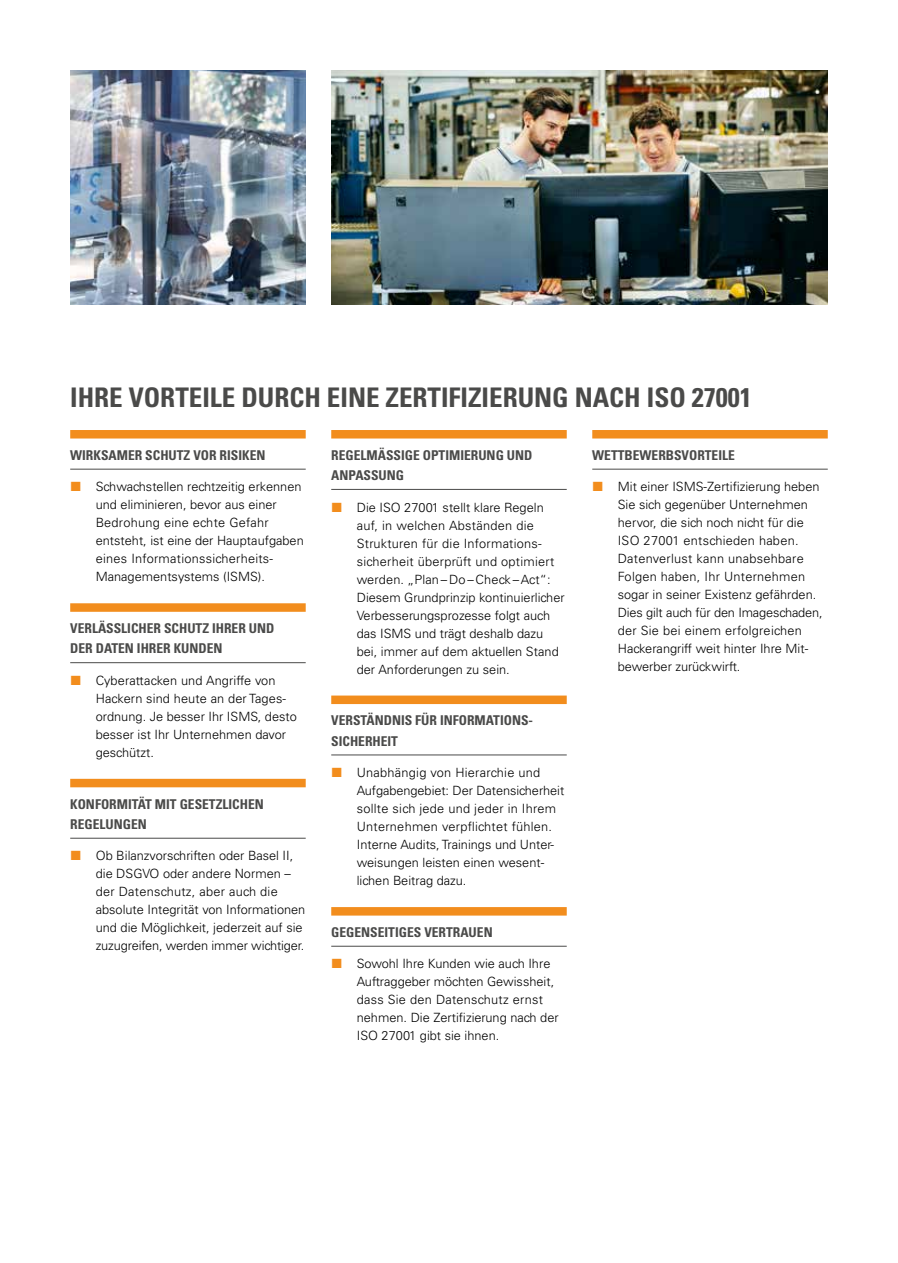
<style>
.page{position:relative;width:898px;height:1263px;background:#fff}
.page>*{position:absolute;margin:0;border:0;box-sizing:border-box;transform-origin:0 0}
.t1{font:700 condensed 27px "Univers LT Std";color:#4a4a49}
.t2{font:700 condensed 13.5px/20.2px "Univers LT Std";color:#4a4a49}
.t3{font:300 12.75px/18px "Univers LT Std";color:#000}
</style>
<div class="page">
<img style="left:70px;top:70px;width:235px;height:234px">
<img style="left:331px;top:70px;width:496px;height:234px">
<div style="left:70px;top:430px;width:235px;height:8px;background:#f28d1d"></div>
<hr style="left:70px;top:469px;width:235px;height:1px;background:#4a4a49">
<div style="left:70px;top:603px;width:235px;height:9px;background:#f28d1d"></div>
<hr style="left:70px;top:662px;width:235px;height:1px;background:#4a4a49">
<div style="left:70px;top:779px;width:235px;height:8px;background:#f28d1d"></div>
<hr style="left:70px;top:838px;width:235px;height:1px;background:#4a4a49">
<div style="left:331px;top:430px;width:235px;height:8px;background:#f28d1d"></div>
<hr style="left:331px;top:489px;width:235px;height:1px;background:#4a4a49">
<div style="left:331px;top:695px;width:235px;height:9px;background:#f28d1d"></div>
<hr style="left:331px;top:754px;width:235px;height:1px;background:#4a4a49">
<div style="left:331px;top:907px;width:235px;height:8px;background:#f28d1d"></div>
<hr style="left:331px;top:946px;width:235px;height:1px;background:#4a4a49">
<div style="left:592px;top:430px;width:235px;height:8px;background:#f28d1d"></div>
<hr style="left:592px;top:469px;width:235px;height:1px;background:#4a4a49">
<h1 class="t1" style="left:70px;top:380px;width:683px">IHRE VORTEILE DURCH EINE ZERTIFIZIERUNG NACH ISO 27001</h1>
<p class="t2" style="left:70px;top:445px;width:197px">WIRKSAMER SCHUTZ VOR RISIKEN</p>
<p class="t3" style="left:96px;top:478px;width:209px">Schwachstellen rechtzeitig erkennen und eliminieren, bevor aus einer Bedrohung eine echte Gefahr entsteht, ist eine der Hauptaufgaben eines Informationssicherheits-Managementsystems (ISMS).</p>
<p class="t2" style="left:70px;top:618px;width:206px">VERLÄSSLICHER SCHUTZ IHRER UND<br>DER DATEN IHRER KUNDEN</p>
<p class="t3" style="left:96px;top:671px;width:202px">Cyberattacken und Angriffe von<br>Hackern sind heute an der Tages&shy;ordnung. Je besser Ihr ISMS, desto besser ist Ihr Unternehmen davor geschützt.</p>
<p class="t2" style="left:70px;top:794px;width:195px">KONFORMITÄT MIT GESETZLICHEN<br>REGELUNGEN</p>
<p class="t3" style="left:96px;top:847px;width:211px">Ob Bilanzvorschriften oder Basel II, die DSGVO oder andere Normen – der Datenschutz, aber auch die absolute Integrität von Informationen und die Möglichkeit, jederzeit auf sie zuzugreifen, werden immer wichtiger.</p>
<p class="t2" style="left:331px;top:445px;width:203px">REGELMÄSSIGE OPTIMIERUNG UND<br>ANPASSUNG</p>
<p class="t3" style="left:356px;top:498px;width:209px">Die ISO 27001 stellt klare Regeln auf, in welchen Abständen die Strukturen für die Informations&shy;sicherheit überprüft und optimiert werden. „Plan – Do –Check –Act“:<br>Diesem Grundprinzip kontinuierlicher Verbesserungsprozesse folgt auch das ISMS und trägt deshalb dazu bei, immer auf dem aktuellen Stand der Anforderungen zu sein.</p>
<p class="t2" style="left:331px;top:710px;width:202px">VERSTÄNDNIS FÜR INFORMATIONS-<br>SICHERHEIT</p>
<p class="t3" style="left:356px;top:763px;width:209px">Unabhängig von Hierarchie und Aufgabengebiet: Der Datensicherheit sollte sich jede und jeder in Ihrem Unternehmen verpflichtet fühlen.<br>Interne Audits, Trainings und Unter&shy;weisungen leisten einen wesent&shy;lichen Beitrag dazu.</p>
<p class="t2" style="left:331px;top:922px;width:163px">GEGENSEITIGES VERTRAUEN</p>
<p class="t3" style="left:356px;top:955px;width:203px">Sowohl Ihre Kunden wie auch Ihre<br>Auftraggeber möchten Gewissheit, dass Sie den Datenschutz ernst nehmen. Die Zertifizierung nach der<br>ISO 27001 gibt sie ihnen.</p>
<p class="t2" style="left:592px;top:445px;width:144px">WETTBEWERBSVORTEILE</p>
<p class="t3" style="left:617px;top:478px;width:206px">Mit einer ISMS-Zertifizierung heben<br>Sie sich gegenüber Unternehmen hervor, die sich noch nicht für die<br>ISO 27001 entschieden haben.<br>Datenverlust kann unabsehbare<br>Folgen haben, Ihr Unternehmen sogar in seiner Existenz gefährden.<br>Dies gilt auch für den Imageschaden, der Sie bei einem erfolgreichen<br>Hackerangriff weit hinter Ihre Mit&shy;bewerber zurückwirft.</p>
</div>
